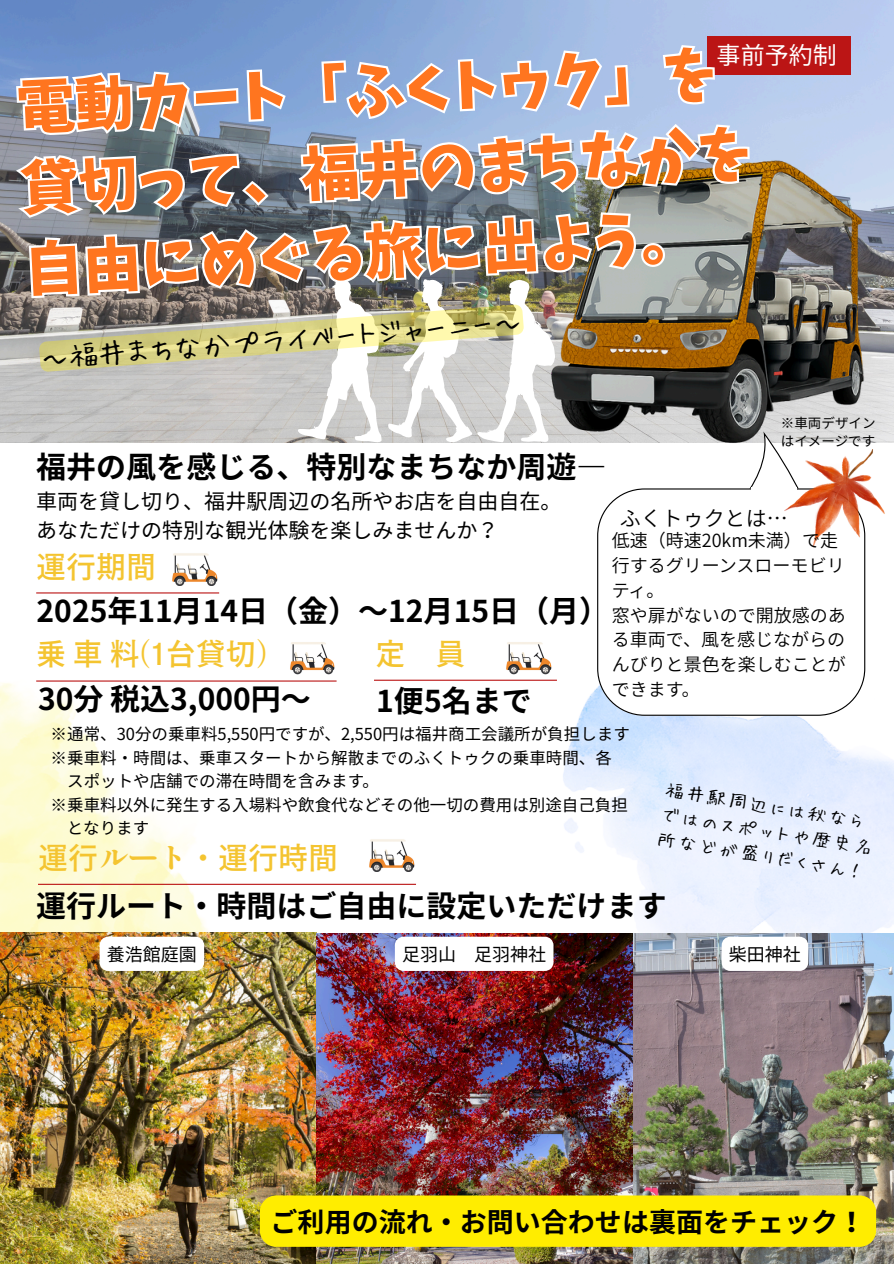
<style>
.page{position:relative;width:894px;height:1264px;background:#fff}
.page>*{position:absolute;margin:0;border:0;box-sizing:border-box;transform-origin:0 0}
.t1{font:58.5px/81px "Keifont";color:#ff751f}
.t2{font:700 30px "Noto Sans JP";color:#000}
.t3{font:30px "Shippori Antique";color:#f4c430}
.t4{font:28.5px "Hui Font P";color:#000}
.t5{font:700 27px "Source Han Sans JP";color:#000}
.t6{font:24px "Noto Sans JP";color:#fff}
.t7{font:21px/29.2px "Noto Sans JP";color:#000}
.t8{font:21px "Source Han Sans JP";color:#000}
.t9{font:18px/24.8px "Source Han Sans JP";color:#000}
.t10{font:18px "Hui Font P";color:#000}
.t11{font:18px "Noto Sans JP";color:#000}
.t12{font:16.5px/22.5px "Noto Sans JP";color:#000}
.t13{font:13.5px/18px "Noto Sans JP";color:#000}
</style>
<div class="page">
<img style="left:0;top:681px;width:210px;height:251px">
<img style="left:0;top:0;width:893px;height:442px">
<img style="left:555px;top:644px;width:338px;height:289px">
<img style="left:0;top:932px;width:632px;height:331px">
<img style="left:563px;top:933px;width:330px;height:330px">
<svg style="left:597px;top:499px;width:267px;height:216px"></svg>
<div style="left:750px;top:488px;width:46px;height:34px;background:#fff"></div>
<img style="left:784px;top:499px;width:101px;height:51px">
<hr style="left:36px;top:592px;width:183px;height:1px;background:#bb1515">
<img style="left:172px;top:553px;width:46px;height:33px">
<hr style="left:36px;top:680px;width:300px;height:1px;background:#bb1515">
<img style="left:290px;top:642px;width:45px;height:32px">
<hr style="left:38px;top:883px;width:378px;height:1px;background:#bb1515">
<img style="left:369px;top:839px;width:46px;height:32px">
<hr style="left:374px;top:679px;width:182px;height:1px;background:#bb1515">
<img style="left:506px;top:642px;width:46px;height:32px">
<div style="left:706px;top:36px;width:144px;height:39px;background:#bb1515"></div>
<img style="left:503px;top:88px;width:390px;height:411px">
<svg style="left:100px;top:936px;width:104px;height:34px"></svg>
<svg style="left:395px;top:936px;width:158px;height:34px"></svg>
<svg style="left:721px;top:936px;width:87px;height:34px"></svg>
<div style="left:260px;top:1195px;width:615px;height:51px;background:#ffed00"></div>
<svg style="left:39px;top:279px;width:515px;height:163px;background:#bfbcac"></svg>
<h3 class="t6" style="left:716px;top:37px;width:122px">事前予約制</h3>
<h1 class="t1" style="left:14px;top:68px;width:734px;rotate:-3deg">電動カート「ふくトゥク」を貸切って、福井のまちなかを自由にめぐる旅に出よう。</h1>
<h3 class="t4" style="left:40px;top:345px;width:484px;rotate:-5deg">～福井まちなかプライベートジャーニー～</h3>
<h2 class="t2" style="left:36px;top:443px;width:571px">福井の風を感じる、特別なまちなか周遊―</h2>
<p class="t13" style="left:780px;top:413px;width:96px">※車両デザインはイメージです</p>
<p class="t7" style="left:36px;top:485px;width:526px">車両を貸し切り、福井駅周辺の名所やお店を自由自在。あなただけの特別な観光体験を楽しみませんか？</p>
<h2 class="t3" style="left:36px;top:543px;width:122px">運行期間</h2>
<p class="t8" style="left:619px;top:502px;width:169px">ふくトゥクとは…</p>
<p class="t9" style="left:611px;top:527px;width:236px">低速（時速20km未満）で走行するグリーンスローモビリティ。<br>窓や扉がないので開放感のある車両で、風を感じながらのんびりと景色を楽しむことができます。</p>
<h2 class="t2" style="left:37px;top:587px;width:574px">2025年11月14日（金）～12月15日（月）</h2>
<h2 class="t3" style="left:36px;top:630px;width:233px">乗車料(1台貸切)</h2>
<h2 class="t3" style="left:375px;top:630px;width:92px">定 員</h2>
<h2 class="t2" style="left:38px;top:675px;width:274px">30分税込3,000円～</h2>
<p class="t12" style="left:51px;top:721px;width:580px">※通常、30分の乗車料5,550円ですが、2,550円は福井商工会議所が負担します</p>
<h2 class="t2" style="left:376px;top:676px;width:157px">1便5名まで</h2>
<p class="t12" style="left:67px;top:746px;width:546px;text-indent:-16px">※乗車料・時間は、乗車スタートから解散までのふくトゥクの乗車時間、各スポットや店舗での滞在時間を含みます。</p>
<p class="t10" style="left:667px;top:780px;width:201px;rotate:9deg">福井駅周辺には秋なら</p>
<p class="t10" style="left:659px;top:829px;width:206px;rotate:9deg">所などが盛りだくさん！</p>
<p class="t12" style="left:67px;top:793px;width:562px;text-indent:-16px">※乗車料以外に発生する入場料や飲食代などその他一切の費用は別途自己負担となります</p>
<p class="t10" style="left:663px;top:804px;width:215px;rotate:9deg">ではのスポットや歴史名</p>
<h2 class="t3" style="left:38px;top:834px;width:301px">運行ルート・運行時間</h2>
<h2 class="t2" style="left:36px;top:882px;width:631px">運行ルート・時間はご自由に設定いただけます</h2>
<p class="t11" style="left:107px;top:939px;width:92px">養浩館庭園</p>
<p class="t11" style="left:402px;top:939px;width:146px">足羽山 足羽神社</p>
<p class="t11" style="left:728px;top:939px;width:74px">柴田神社</p>
<h3 class="t5" style="left:270px;top:1200px;width:596px">ご利用の流れ・お問い合わせは裏面をチェック！</h3>
</div>
